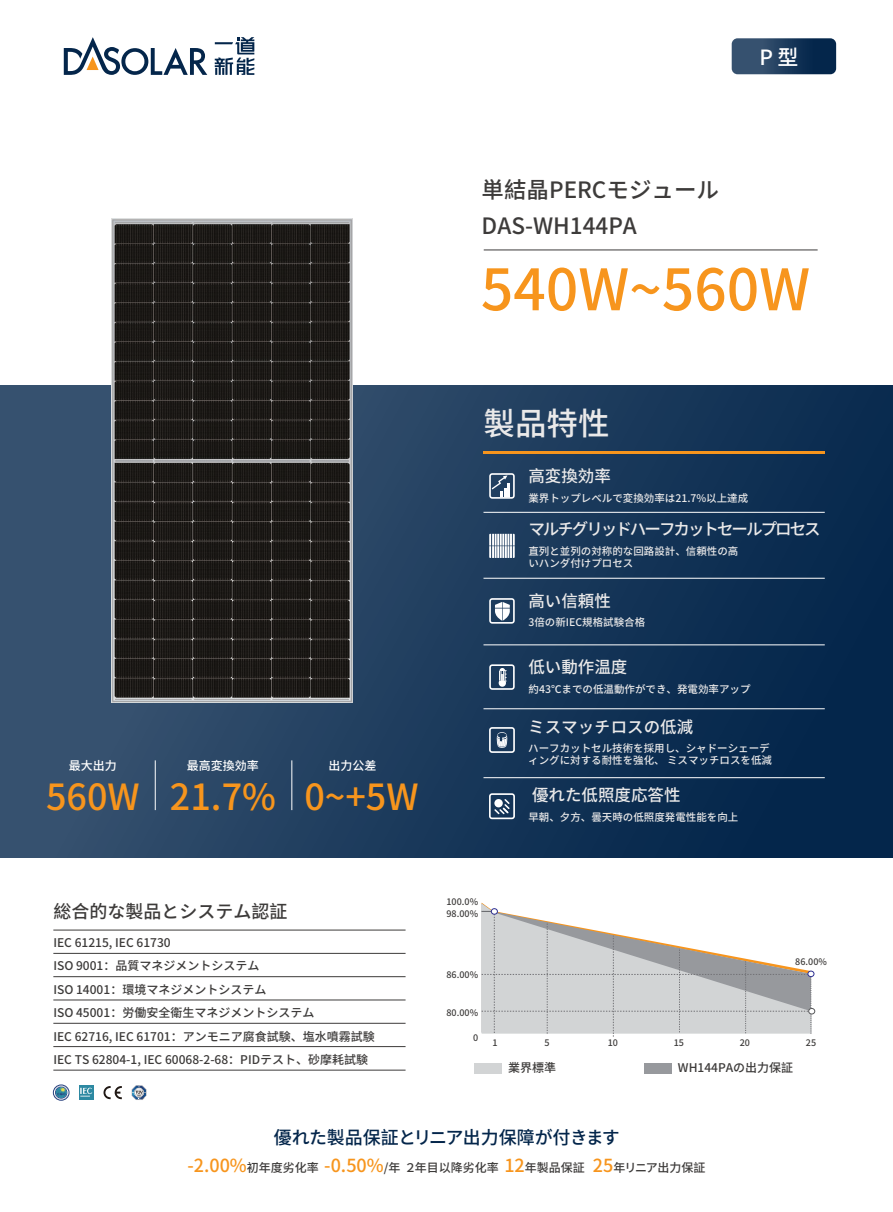
<style>
.page{position:relative;width:893px;height:1212px;background:#fff}
.page>*{position:absolute;margin:0;border:0;box-sizing:border-box;transform-origin:0 0}
.t1{font:500 57px "Source Han Sans CN";color:#f7951d}
.t2{font:500 36px "Source Han Sans CN";color:#f7951d}
.t3{font:500 31.5px "Source Han Sans CN";color:#eae9e9}
.t4{font:500 22.5px "Source Han Sans CN";color:#3d3b3a}
.t5{font:500 21px "Source Han Sans CN";color:#fff}
.t6{font:500 18px "Source Han Sans CN";letter-spacing:-.02em;color:#04264b}
.t7{font:500 18px "Source Han Sans CN";color:#3d3b3a}
.t8{font:500 16.5px "Source Han Sans CN";color:#eae9e9}
.t9{font:500 16.5px "Source Han Sans CN";letter-spacing:-.12em;color:#eae9e9}
.t10{font:500 12px/23.4px "Source Han Sans CN";color:#3d3b3a}
.t11{font:500 12px "Source Han Sans CN";color:#fff}
.t12{font:500 10.5px/12.6px "Source Han Sans CN";color:#eae9e9}
.t13{font:500 9px "Source Han Sans CN";color:#3d3b3a}
.s1{font-size:18px;color:#f7951d}
</style>
<div class="page">
<div style="left:0;top:385px;width:893px;height:473px;background:linear-gradient(to right,#395471,#04264b)"></div>
<hr style="left:484px;top:250px;width:334px;height:1px;background:#3d3b3a">
<hr style="left:155px;top:760px;width:1px;height:50px;background:#fff">
<hr style="left:292px;top:760px;width:1px;height:50px;background:#fff">
<hr style="left:483px;top:708px;width:342px;height:1px;background:#fff">
<hr style="left:483px;top:645px;width:342px;height:1px;background:#fff">
<hr style="left:483px;top:777px;width:342px;height:1px;background:#fff">
<hr style="left:483px;top:578px;width:342px;height:1px;background:#fff">
<hr style="left:483px;top:512px;width:342px;height:1px;background:#fff">
<hr style="left:483px;top:451px;width:342px;height:3px;background:#f7951d">
<div style="left:475px;top:1063px;width:27px;height:10px;background:#d2d4d5"></div>
<div style="left:644px;top:1063px;width:28px;height:10px;background:#97999d"></div>
<svg style="left:489px;top:473px;width:26px;height:26px"></svg>
<svg style="left:489px;top:534px;width:26px;height:24px"></svg>
<svg style="left:489px;top:598px;width:26px;height:26px"></svg>
<svg style="left:489px;top:664px;width:26px;height:26px"></svg>
<svg style="left:489px;top:727px;width:26px;height:26px"></svg>
<svg style="left:489px;top:793px;width:26px;height:26px"></svg>
<svg style="left:482px;top:903px;width:333px;height:133px"></svg>
<hr style="left:53px;top:953px;width:353px;height:1px;background:#3d3b3a">
<hr style="left:53px;top:930px;width:353px;height:1px;background:#3d3b3a">
<hr style="left:53px;top:976px;width:353px;height:1px;background:#3d3b3a">
<hr style="left:53px;top:1000px;width:353px;height:1px;background:#3d3b3a">
<hr style="left:53px;top:1046px;width:353px;height:1px;background:#3d3b3a">
<hr style="left:53px;top:1023px;width:353px;height:1px;background:#3d3b3a">
<hr style="left:53px;top:1070px;width:353px;height:1px;background:#3d3b3a">
<svg style="left:64px;top:37px;width:143px;height:38px"></svg>
<svg style="left:215px;top:37px;width:39px;height:38px"></svg>
<svg style="left:732px;top:38px;width:104px;height:36px;background:#213f60"></svg>
<img style="left:112px;top:218px;width:241px;height:484px">
<svg style="left:103px;top:1086px;width:19px;height:13px"></svg>
<div style="left:53px;top:1085px;width:16px;height:15px;border:1px solid #27407d;border-radius:50%"></div>
<svg style="left:55px;top:1086px;width:13px;height:14px"></svg>
<div style="left:79px;top:1085px;width:15px;height:15px;background:#2d89a2"></div>
<svg style="left:80px;top:1087px;width:12px;height:10px"></svg>
<svg style="left:132px;top:1085px;width:14px;height:15px"></svg>
<h3 class="t5" style="left:760px;top:45px;width:40px">P型</h3>
<h3 class="t4" style="left:482px;top:177px;width:239px">単結晶PERCモジュール</h3>
<h3 class="t4" style="left:482px;top:213px;width:157px">DAS-WH144PA</h3>
<h1 class="t1" style="left:481px;top:257px;width:331px">540W~560W</h1>
<h3 class="t3" style="left:483px;top:406px;width:127px">製品特性</h3>
<h3 class="t8" style="left:528px;top:467px;width:84px">高変換効率</h3>
<p class="t12" style="left:528px;top:492px;width:221px">業界トップレベルで変換効率は21.7%以上達成</p>
<h3 class="t9" style="left:528px;top:520px;width:294px">マルチグリッドハーフカットセールプロセス</h3>
<p class="t12" style="left:528px;top:545px;width:211px">直列と並列の対称的な回路設計、信頼性の高いハンダ付けプロセス</p>
<p class="t11" style="left:69px;top:759px;width:50px">最大出力</p>
<h2 class="t2" style="left:46px;top:777px;width:95px">560W</h2>
<p class="t11" style="left:187px;top:759px;width:73px">最高変換効率</p>
<h2 class="t2" style="left:170px;top:777px;width:108px">21.7%</h2>
<p class="t11" style="left:329px;top:759px;width:49px">出力公差</p>
<h2 class="t2" style="left:304px;top:777px;width:116px">0~+5W</h2>
<h3 class="t8" style="left:528px;top:591px;width:84px">高い信頼性</h3>
<p class="t12" style="left:528px;top:616px;width:118px">3倍の新IEC規格試験合格</p>
<h3 class="t8" style="left:528px;top:658px;width:100px">低い動作温度</h3>
<p class="t12" style="left:529px;top:683px;width:223px">約43℃までの低温動作ができ、発電効率アップ</p>
<h3 class="t8" style="left:528px;top:717px;width:166px">ミスマッチロスの低減</h3>
<p class="t12" style="left:528px;top:742px;width:245px">ハーフカットセル技術を採用し、シャドーシェーディングに対する耐性を強化、 ミスマッチロスを低減</p>
<h3 class="t8" style="left:532px;top:785px;width:150px">優れた低照度応答性</h3>
<p class="t12" style="left:528px;top:811px;width:211px">早朝、夕方、曇天時の低照度発電性能を向上</p>
<h3 class="t7" style="left:53px;top:901px;width:235px">総合的な製品とシステム認証</h3>
<p class="t10" style="left:53px;top:931px;width:323px">IEC 61215, IEC 61730<br>ISO 9001：品質マネジメントシステム<br>ISO 14001：環境マネジメントシステム<br>ISO 45001：労働安全衛生マネジメントシステム<br>IEC 62716, IEC 61701：アンモニア腐食試験、塩水噴霧試験<br>IEC TS 62804-1, IEC 60068-2-68：PIDテスト、砂摩耗試験</p>
<p class="t13" style="left:446px;top:897px;width:33px">100.0%</p>
<p class="t13" style="left:446px;top:908px;width:33px">98.00%</p>
<p class="t13" style="left:446px;top:970px;width:33px">86.00%</p>
<p class="t13" style="left:446px;top:1007px;width:33px">80.00%</p>
<p class="t13" style="left:473px;top:1032px;width:7px">0</p>
<p class="t13" style="left:795px;top:957px;width:33px">86.00%</p>
<p class="t13" style="left:492px;top:1037px;width:7px">1</p>
<p class="t13" style="left:544px;top:1037px;width:7px">5</p>
<p class="t13" style="left:608px;top:1037px;width:12px">10</p>
<p class="t13" style="left:674px;top:1037px;width:12px">15</p>
<p class="t13" style="left:740px;top:1037px;width:12px">20</p>
<p class="t13" style="left:806px;top:1037px;width:12px">25</p>
<p class="t10" style="left:508px;top:1056px;width:49px">業界標準</p>
<p class="t10" style="left:678px;top:1056px;width:117px">WH144PAの出力保証</p>
<h3 class="t6" style="left:274px;top:1127px;width:348px">優れた製品保証とリニア出力保障が付きます</h3>
<p class="t10" style="left:187px;top:1156px;width:520px"><span class="s1">-2.00%</span>初年度劣化率 <span class="s1">-0.50%</span>/年 ２年目以降劣化率 <span class="s1">12</span>年製品保証 <span class="s1">25</span>年リニア出力保証</p>
</div>
